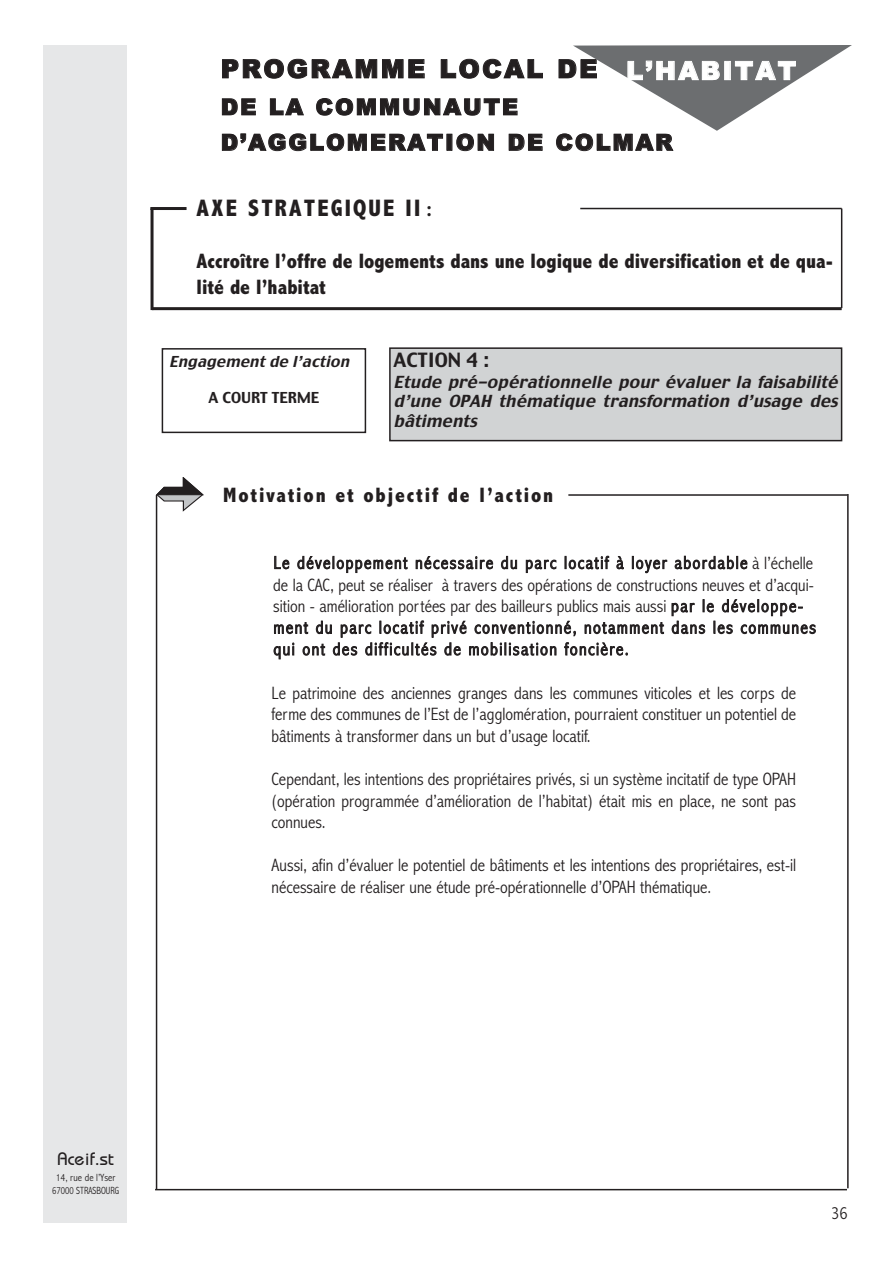
<style>
.page{position:relative;width:893px;height:1263px;background:#fff}
.page>*{position:absolute;margin:0;border:0;box-sizing:border-box;transform-origin:0 0}
.t1{font:900 25.5px "Arial";letter-spacing:.085em;color:#231f20}
.t2{font:900 25.5px "Arial";letter-spacing:.09em;color:#fff}
.t3{font:800 condensed 24px "Abadi";letter-spacing:.09em;color:#231f20}
.t4{font:900 22.5px/35.5px "Arial";letter-spacing:.085em;color:#231f20}
.t5{font:800 condensed 21px/25.2px "Abadi";color:#231f20}
.t6{font:800 condensed 21px "Abadi";letter-spacing:.085em;color:#231f20}
.t7{font:19.5px "Charcoal";color:#231f20}
.t8{font:300 condensed 18px/21.6px "Abadi";color:#231f20;text-align:justify}
.t9{font:300 condensed 18px/21.6px "Abadi";letter-spacing:.085em;color:#231f20}
.t10{font:500 18px "Bauhaus";color:#231f20}
.t11{font:italic 16.5px/19.8px "Charcoal";color:#231f20;text-align:justify}
.t12{font:italic 15px "Charcoal";color:#231f20}
.t13{font:15px "Charcoal";color:#231f20}
.t14{font:300 condensed 10.5px/12.6px "Abadi";color:#231f20;text-align:center}
.s1{font-size:21px}
</style>
<div class="page">
<svg style="left:573px;top:45px;width:279px;height:86px"></svg>
<div style="left:44px;top:45px;width:83px;height:1178px;background:#e6e7e8"></div>
<div style="left:390px;top:348px;width:451px;height:93px;background:#d1d3d4"></div>
<div style="left:389px;top:347px;width:453px;height:94px;border:2px solid #231f20"></div>
<div style="left:162px;top:348px;width:204px;height:85px;border:2px solid #231f20"></div>
<hr style="left:150px;top:207px;width:36px;height:3px;background:#231f20">
<hr style="left:150px;top:209px;width:3px;height:101px;background:#231f20">
<hr style="left:152px;top:307px;width:689px;height:3px;background:#231f20">
<hr style="left:840px;top:209px;width:2px;height:99px;background:#231f20">
<hr style="left:580px;top:208px;width:261px;height:1px;background:#231f20">
<svg style="left:157px;top:478px;width:47px;height:32px"></svg>
<hr style="left:156px;top:495px;width:1px;height:694px;background:#231f20">
<hr style="left:155px;top:1189px;width:692px;height:1px;background:#231f20">
<hr style="left:847px;top:494px;width:1px;height:694px;background:#231f20">
<hr style="left:568px;top:494px;width:279px;height:2px;background:#231f20">
<h1 class="t1" style="left:221px;top:60px;width:378px">PROGRAMME LOCAL DE</h1>
<p class="t4" style="left:221px;top:91px;width:453px">DE LA COMMUNAUTE<br>D’AGGLOMERATION DE COLMAR</p>
<h1 class="t2" style="left:626px;top:61px;width:171px">L’HABITAT</h1>
<h2 class="t3" style="left:196px;top:200px;width:237px">AXE STRATEGIQUE II <span class="s1">:</span></h2>
<p class="t5" style="left:196px;top:251px;width:638px">Accroître l’offre de logements dans une logique de diversification et de qua&shy;lité de l’habitat</p>
<p class="t12" style="left:169px;top:356px;width:185px">Engagement de l’action</p>
<p class="t13" style="left:208px;top:392px;width:112px">A COURT TERME</p>
<p class="t7" style="left:393px;top:352px;width:96px">ACTION 4 :</p>
<p class="t11" style="left:393px;top:373px;width:449px">Etude pré-opérationnelle pour évaluer la faisabilité d’une OPAH thématique transformation d’usage des bâtiments</p>
<p class="t6" style="left:223px;top:488px;width:331px">Motivation et objectif de l’action</p>
<p class="t9" style="left:273px;top:554px;width:544px">Le développement nécessaire du parc locatif à loyer abordable à l’échelle de la CAC, peut se réaliser à travers des opérations de constructions neuves et d’acqui&shy;sition - amélioration portées par des bailleurs publics mais aussi par le développe&shy;ment du parc locatif privé conventionné, notamment dans les communes qui ont des difficultés de mobilisation foncière.</p>
<p class="t8" style="left:271px;top:684px;width:526px">Le patrimoine des anciennes granges dans les communes viticoles et les corps de ferme des communes de l’Est de l’agglomération, pourraient constituer un potentiel de bâtiments à transformer dans un but d’usage locatif.</p>
<p class="t8" style="left:271px;top:770px;width:526px">Cependant, les intentions des propriétaires privés, si un système incitatif de type OPAH (opération programmée d’amélioration de l’habitat) était mis en place, ne sont pas connues.</p>
<p class="t8" style="left:271px;top:856px;width:526px">Aussi, afin d’évaluer le potentiel de bâtiments et les intentions des propriétaires, est-il nécessaire de réaliser une étude pré-opérationnelle d’OPAH thématique.</p>
<p class="t10" style="left:58px;top:1152px;width:57px">Aceif.st</p>
<p class="t14" style="left:52px;top:1173px;width:68px">14, rue de l’Yser<br>67000 STRASBOURG</p>
<p class="t8" style="left:831px;top:1204px;width:18px">36</p>
</div>
